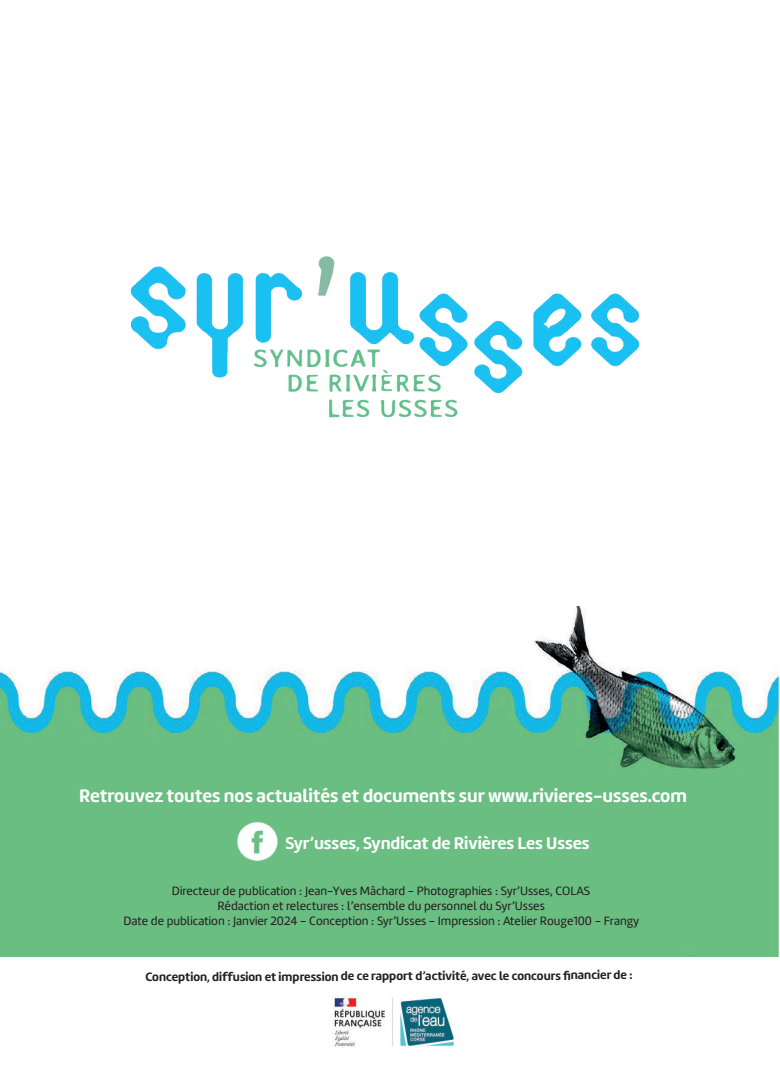
<style>
.page{position:relative;width:780px;height:1088px;background:#fff}
.page>*{position:absolute;margin:0;border:0;box-sizing:border-box;transform-origin:0 0}
.t1{font:700 18.75px "Amelia";color:#fff}
.t2{font:700 17.5px "Amelia";color:#fff}
.t3{font:12.5px/15px "Amelia";color:#231f20;text-align:center}
.t4{font:700 12.5px "Amelia";letter-spacing:-.005em;color:#231f20}
</style>
<div class="page">
<img style="left:0;top:606px;width:778px;height:350px">
<img style="left:130px;top:256px;width:510px;height:162px">
<img style="left:232px;top:802px;width:53px;height:75px">
<img style="left:334px;top:997px;width:121px;height:51px">
<h1 class="t1" style="left:79px;top:784px;width:609px">Retrouvez toutes nos actualités et documents sur www.rivieres-usses.com</h1>
<h2 class="t2" style="left:285px;top:833px;width:305px">Syr’usses, Syndicat de Rivières Les Usses</h2>
<p class="t3" style="left:123px;top:884px;width:517px">Directeur de publication : Jean-Yves Mâchard - Photographies : Syr’Usses, COLAS<br>Rédaction et relectures : l’ensemble du personnel du Syr’Usses<br>Date de publication : Janvier 2024 - Conception : Syr’Usses - Impression : Atelier Rouge100 - Frangy</p>
<p class="t4" style="left:145px;top:969px;width:488px">Conception, diffusion et impression de ce rapport d’activité, avec le concours financier de :</p>
</div>
